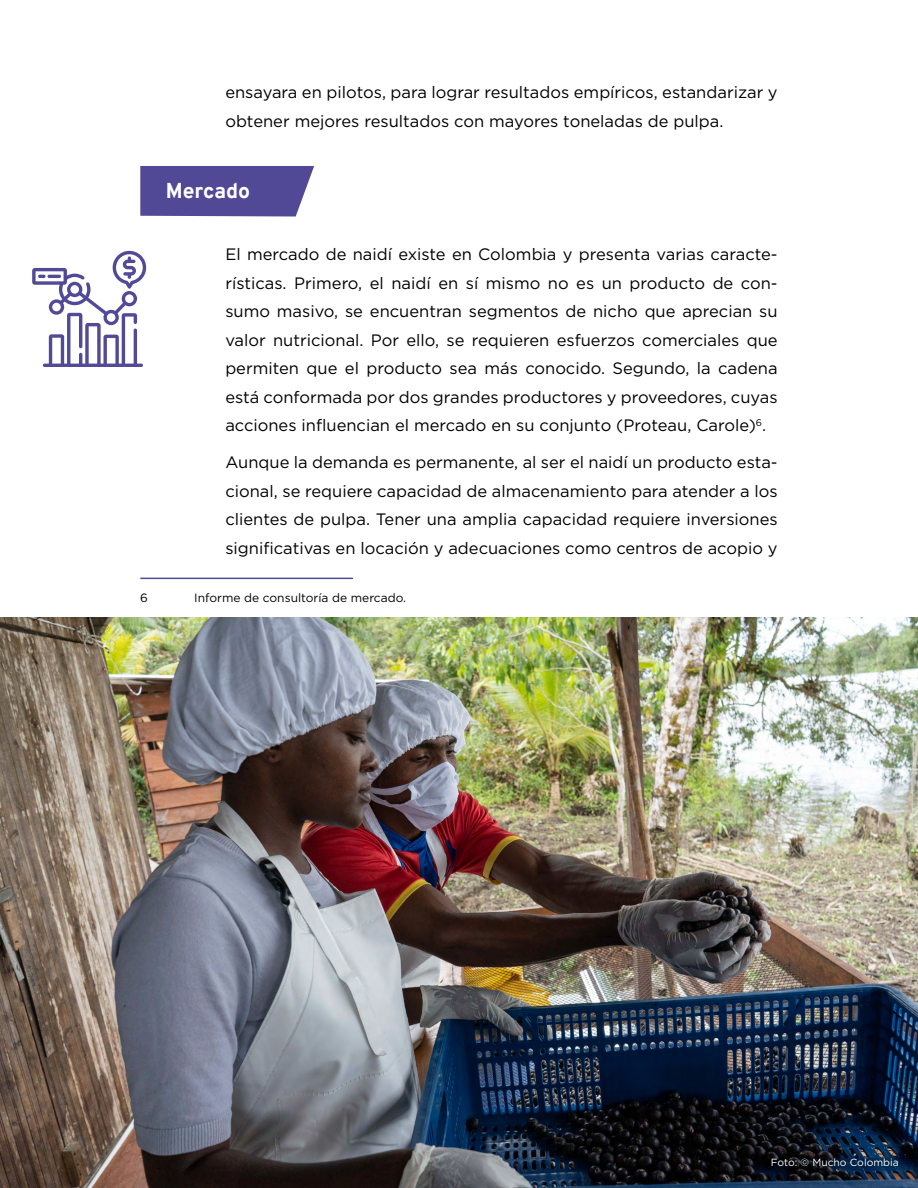
<style>
.page{position:relative;width:918px;height:1188px;background:#fff}
.page>*{position:absolute;margin:0;border:0;box-sizing:border-box;transform-origin:0 0}
.t1{font:800 21px "Overpass";color:#fff}
.t2{font:16.5px/28.5px "Gotham";color:#000;text-align:justify}
.t3{font:12px "Gotham";color:#000}
.t4{font:10.35px "Gotham";color:#fff}
</style>
<div class="page">
<svg style="left:140px;top:166px;width:174px;height:51px;background:#5c559d"></svg>
<hr style="left:140px;top:578px;width:213px;height:1px;background:#514996">
<img style="left:0;top:618px;width:918px;height:570px">
<svg style="left:32px;top:251px;width:114px;height:116px"></svg>
<div style="left:768px;top:1154px;width:135px;height:17px;background:#000;opacity:.75"></div>
<p class="t2" style="left:225px;top:78px;width:554px">ensayara en pilotos, para lograr resultados empíricos, estandarizar y obtener mejores resultados con mayores toneladas de pulpa.</p>
<p class="t1" style="left:166px;top:175px;width:86px">Mercado</p>
<p class="t2" style="left:225px;top:240px;width:554px">El mercado de naidí existe en Colombia y presenta varias caracte&shy;rísticas. Primero, el naidí en sí mismo no es un producto de con&shy;sumo masivo, se encuentran segmentos de nicho que aprecian su valor nutricional. Por ello, se requieren esfuerzos comerciales que permiten que el producto sea más conocido. Segundo, la cadena está conformada por dos grandes productores y proveedores, cuyas acciones influencian el mercado en su conjunto (Proteau, Carole)<sup>6</sup>.</p>
<p class="t2" style="left:225px;top:448px;width:554px">Aunque la demanda es permanente, al ser el naidí un producto esta&shy;cional, se requiere capacidad de almacenamiento para atender a los clientes de pulpa. Tener una amplia capacidad requiere inversiones significativas en locación y adecuaciones como centros de acopio y</p>
<p class="t3" style="left:140px;top:590px;width:9px">6</p>
<p class="t3" style="left:194px;top:590px;width:213px">Informe de consultoría de mercado.</p>
<p class="t4" style="left:771px;top:1156px;width:129px">Foto: © Mucho Colombia</p>
</div>
